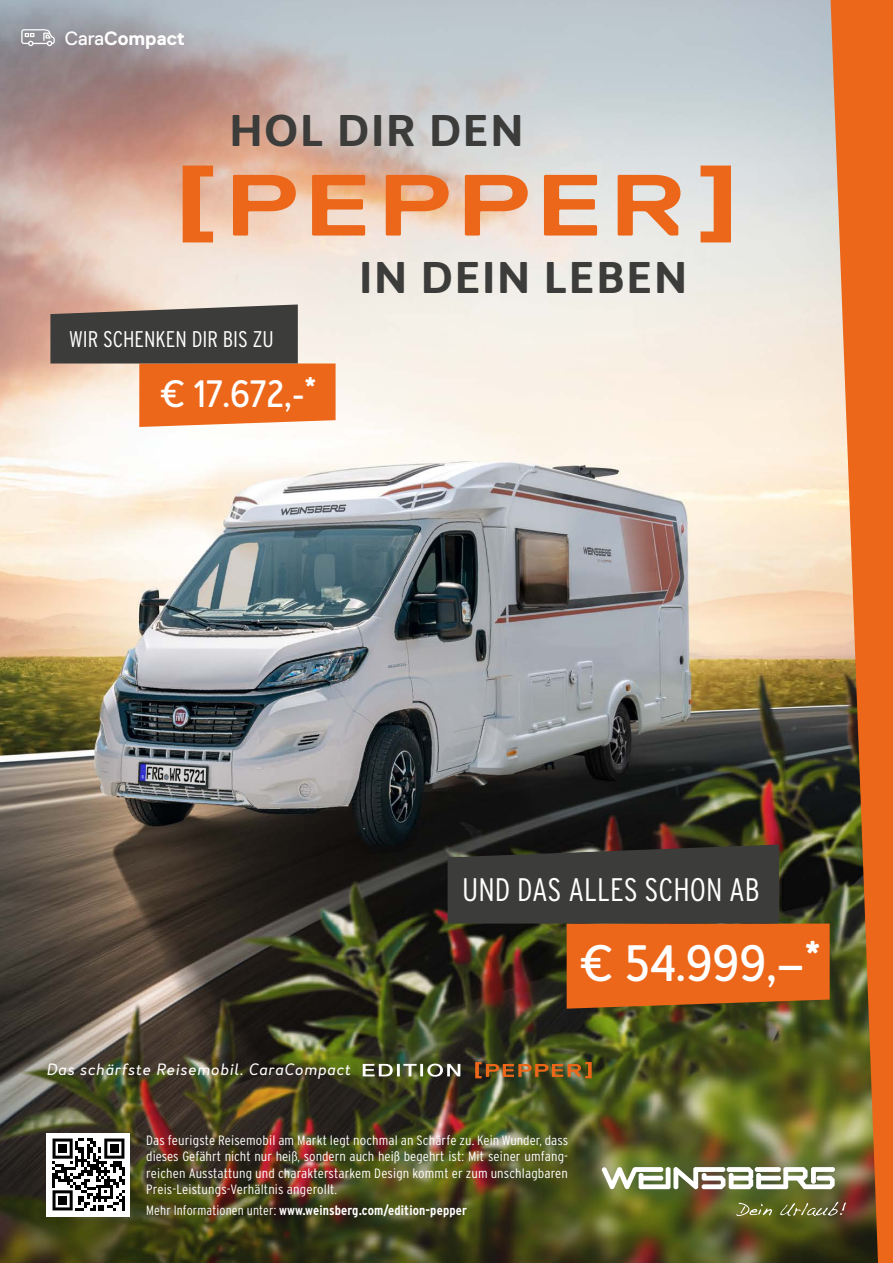
<style>
.page{position:relative;width:893px;height:1263px;background:#fff}
.page>*{position:absolute;margin:0;border:0;box-sizing:border-box;transform-origin:0 0}
.t1{font:500 47.7px "Merlo Neue";color:#fff}
.t2{font:600 41.4px "Merlo Neue";letter-spacing:.05em;color:#3c3c3b;scale:1.07 1}
.t3{font:500 35.55px "Merlo Neue";color:#fff}
.t4{font:300 condensed 32.55px "Interstate";color:#fff}
.t5{font:300 condensed 22.65px "Interstate";color:#fff}
.t6{font:700 19.2px "Replica Pro";color:#fff}
.t7{font:italic 15.3px "Merlo Neue";letter-spacing:.05em;color:#fff;scale:1.07 1}
.t8{font:300 condensed 13.5px/16.2px "Interstate";letter-spacing:.01em;color:#fff;text-align:justify;scale:1.07 1}
.t9{font:700 condensed 13.5px "Interstate";letter-spacing:.01em;color:#fff}
.s1{font-weight:400}
.s2{font-weight:300}
</style>
<div class="page">
<img style="left:0;top:0;width:831px;height:1263px">
<svg style="left:21px;top:29px;width:34px;height:17px"></svg>
<img style="left:831px;top:0;width:62px;height:1263px">
<div style="left:578px;top:1141px;width:290px;height:99px;background:#406277;opacity:.75"></div>
<svg style="left:602px;top:1167px;width:233px;height:22px"></svg>
<svg style="left:736px;top:1203px;width:36px;height:13px"></svg>
<svg style="left:780px;top:1202px;width:66px;height:14px"></svg>
<div style="left:47px;top:1133px;width:83px;height:83px;background:#fff"></div>
<svg style="left:53px;top:1138px;width:71px;height:72px"></svg>
<div style="left:58px;top:1144px;width:9px;height:9px;background:#000"></div>
<div style="left:110px;top:1144px;width:9px;height:9px;background:#000"></div>
<div style="left:58px;top:1196px;width:9px;height:9px;background:#000"></div>
<svg style="left:475px;top:1062px;width:117px;height:16px"></svg>
<svg style="left:363px;top:1063px;width:97px;height:14px"></svg>
<svg style="left:50px;top:304px;width:286px;height:123px"></svg>
<svg style="left:448px;top:844px;width:382px;height:165px"></svg>
<svg style="left:233px;top:175px;width:447px;height:61px"></svg>
<svg style="left:183px;top:166px;width:30px;height:76px"></svg>
<svg style="left:701px;top:166px;width:30px;height:76px"></svg>
<h3 class="t6" style="left:65px;top:28px;width:122px"><span class="s1">Cara</span>Compact</h3>
<h2 class="t2" style="left:230px;top:103px;width:276px">HOL DIR DEN</h2>
<h2 class="t2" style="left:359px;top:251px;width:307px">IN DEIN LEBEN</h2>
<h3 class="t5" style="left:69px;top:325px;width:206px">WIR SCHENKEN DIR BIS ZU</h3>
<h3 class="t3" style="left:161px;top:371px;width:156px">€ 17.672,-*</h3>
<p class="t7" style="left:47px;top:1060px;width:286px">Das schärfste Reisemobil. CaraCompact</p>
<h3 class="t4" style="left:462px;top:870px;width:299px">UND DAS ALLES SCHON AB</h3>
<h1 class="t1" style="left:581px;top:934px;width:240px">€ 54.999,–*</h1>
<p class="t8" style="left:146px;top:1132px;width:396px">Das feurigste Reisemobil am Markt legt nochmal an Schärfe zu. Kein Wunder, dass dieses Gefährt nicht nur heiß, sondern auch heiß begehrt ist: Mit seiner umfang&shy;reichen Ausstattung und charakterstarkem Design kommt er zum unschlagbaren Preis-Leistungs-Verhältnis angerollt.</p>
<p class="t9" style="left:146px;top:1202px;width:322px"><span class="s2">Mehr Informationen unter:</span> www.weinsberg.com/edition-pepper</p>
</div>
